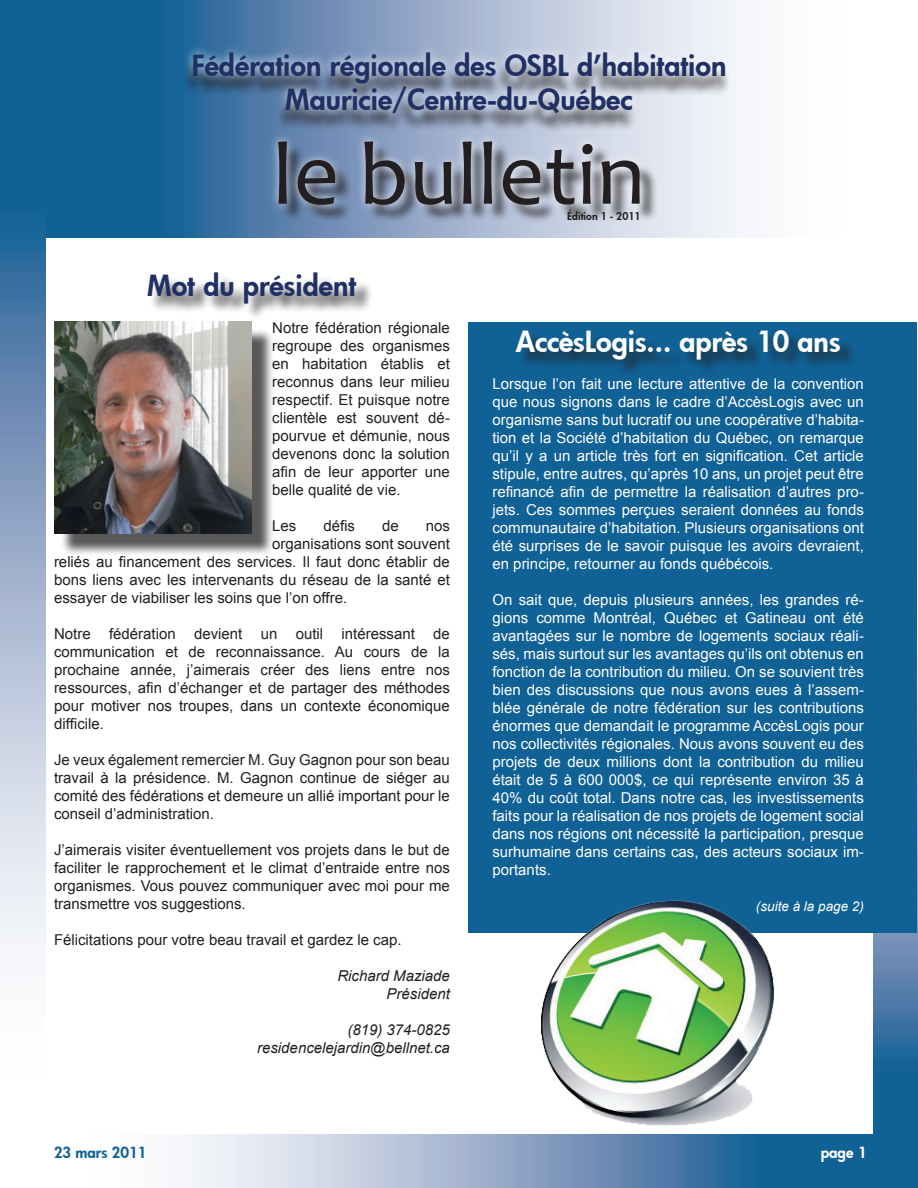
<style>
.page{position:relative;width:918px;height:1188px;background:#fff}
.page>*{position:absolute;margin:0;border:0;box-sizing:border-box;transform-origin:0 0}
.t1{font:90px "Candara";color:#231f20}
.t2{font:800 28.5px/34.2px "Futura";color:#203065;text-align:center}
.t3{font:800 28.5px "Futura";color:#fff}
.t4{font:15px/18px "Arial";color:#fff;text-align:justify}
.t5{font:15px/18px "Arial";color:#231f20;text-align:justify}
.t6{font:italic 15px/18px "Arial";color:#231f20;text-align:right}
.t7{font:800 15px "Futura";color:#106196}
.t8{font:800 15px "Futura";color:#fff}
.t9{font:italic 13.5px "Arial";color:#fff}
.t10{font:800 10.5px "Futura";color:#231f20}
</style>
<div class="page">
<svg style="left:46px;top:1px;width:701px;height:237px;background:#6492b7"></svg>
<svg style="left:0;top:0;width:46px;height:956px;background:#7b9ec0"></svg>
<div style="left:183px;top:57px;width:548px;height:78px;background:#231f20;opacity:.75"></div>
<div style="left:183px;top:43px;width:552px;height:79px;background:#fff;opacity:.75"></div>
<div style="left:150px;top:274px;width:224px;height:47px;background:#231f20;opacity:.75"></div>
<div style="left:281px;top:144px;width:377px;height:79px;background:#231f20;opacity:.75"></div>
<div style="left:269px;top:132px;width:381px;height:83px;background:#fff;opacity:.75"></div>
<svg style="left:181px;top:1134px;width:693px;height:54px;background:#83a3c3"></svg>
<svg style="left:874px;top:644px;width:44px;height:544px;background:#3370a1"></svg>
<div style="left:60px;top:328px;width:214px;height:228px;background:#231f20;opacity:.75"></div>
<img style="left:54px;top:322px;width:198px;height:212px">
<div style="left:469px;top:323px;width:448px;height:610px;background:#106196"></div>
<div style="left:518px;top:332px;width:339px;height:45px;background:#231f20;opacity:.75"></div>
<img style="left:541px;top:900px;width:233px;height:226px">
<h2 class="t2" style="left:191px;top:48px;width:537px">Fédération régionale des OSBL d’habitation<br>Mauricie/Centre-du-Québec</h2>
<h1 class="t1" style="left:273px;top:120px;width:374px">le bulletin</h1>
<h2 class="t2" style="left:148px;top:268px;width:210px">Mot du président</h2>
<p class="t5" style="left:272px;top:319px;width:179px">Notre fédération régionale regroupe des organismes en habitation établis et reconnus dans leur milieu respectif. Et puisque notre clientèle est souvent dé&shy;pourvue et démunie, nous devenons donc la solution afin de leur apporter une belle qualité de vie.</p>
<p class="t5" style="left:272px;top:517px;width:26px">Les</p>
<p class="t5" style="left:323px;top:517px;width:33px">défis</p>
<p class="t5" style="left:382px;top:517px;width:18px">de</p>
<p class="t5" style="left:426px;top:517px;width:26px">nos</p>
<p class="t5" style="left:272px;top:535px;width:179px">organisations sont souvent</p>
<p class="t5" style="left:54px;top:553px;width:397px">reliés au financement des services. Il faut donc établir de</p>
<p class="t5" style="left:54px;top:571px;width:397px">bons liens avec les intervenants du réseau de la santé et</p>
<p class="t5" style="left:54px;top:589px;width:295px">essayer de viabiliser les soins que l’on offre.</p>
<p class="t5" style="left:54px;top:625px;width:397px">Notre fédération devient un outil intéressant de communication et de reconnaissance. Au cours de la prochaine année, j’aimerais créer des liens entre nos ressources, afin d’échanger et de partager des méthodes pour motiver nos troupes, dans un contexte économique difficile.</p>
<p class="t5" style="left:54px;top:751px;width:397px">Je veux également remercier M. Guy Gagnon pour son beau travail à la présidence. M. Gagnon continue de siéger au comité des fédérations et demeure un allié important pour le conseil d’administration.</p>
<p class="t5" style="left:54px;top:841px;width:398px">J’aimerais visiter éventuellement vos projets dans le but de faciliter le rapprochement et le climat d’entraide entre nos organismes. Vous pouvez communiquer avec moi pour me transmettre vos suggestions.</p>
<p class="t5" style="left:54px;top:931px;width:349px">Félicitations pour votre beau travail et gardez le cap.</p>
<p class="t6" style="left:337px;top:967px;width:114px">Richard Maziade<br>Président</p>
<p class="t6" style="left:257px;top:1021px;width:194px">(819) 374-0825 residencelejardin@bellnet.ca</p>
<p class="t7" style="left:54px;top:1142px;width:94px">23 mars 2011</p>
<p class="t10" style="left:567px;top:209px;width:75px">Édition 1 - 2011</p>
<h2 class="t3" style="left:516px;top:322px;width:326px">AccèsLogis... après 10 ans</h2>
<p class="t4" style="left:492px;top:375px;width:373px">Lorsque l’on fait une lecture attentive de la convention que nous signons dans le cadre d’AccèsLogis avec un organisme sans but lucratif ou une coopérative d’habita&shy;tion et la Société d’habitation du Québec, on remarque qu’il y a un article très fort en signification. Cet article stipule, entre autres, qu’après 10 ans, un projet peut être refinancé afin de permettre la réalisation d’autres pro&shy;jets. Ces sommes perçues seraient données au fonds communautaire d’habitation. Plusieurs organisations ont été surprises de le savoir puisque les avoirs devraient, en principe, retourner au fonds québécois.</p>
<p class="t4" style="left:492px;top:591px;width:373px">On sait que, depuis plusieurs années, les grandes ré&shy;gions comme Montréal, Québec et Gatineau ont été avantagées sur le nombre de logements sociaux réali&shy;sés, mais surtout sur les avantages qu’ils ont obtenus en fonction de la contribution du milieu. On se souvient très bien des discussions que nous avons eues à l’assem&shy;blée générale de notre fédération sur les contributions énormes que demandait le programme AccèsLogis pour nos collectivités régionales. Nous avons souvent eu des projets de deux millions dont la contribution du milieu était de 5 à 600 000$, ce qui représente environ 35 à 40% du coût total. Dans notre cas, les investissements faits pour la réalisation de nos projets de logement social dans nos régions ont nécessité la participation, presque surhumaine dans certains cas, des acteurs sociaux im&shy;portants.</p>
<p class="t9" style="left:756px;top:897px;width:110px">(suite à la page 2)</p>
<p class="t8" style="left:821px;top:1142px;width:48px">page 1</p>
</div>
